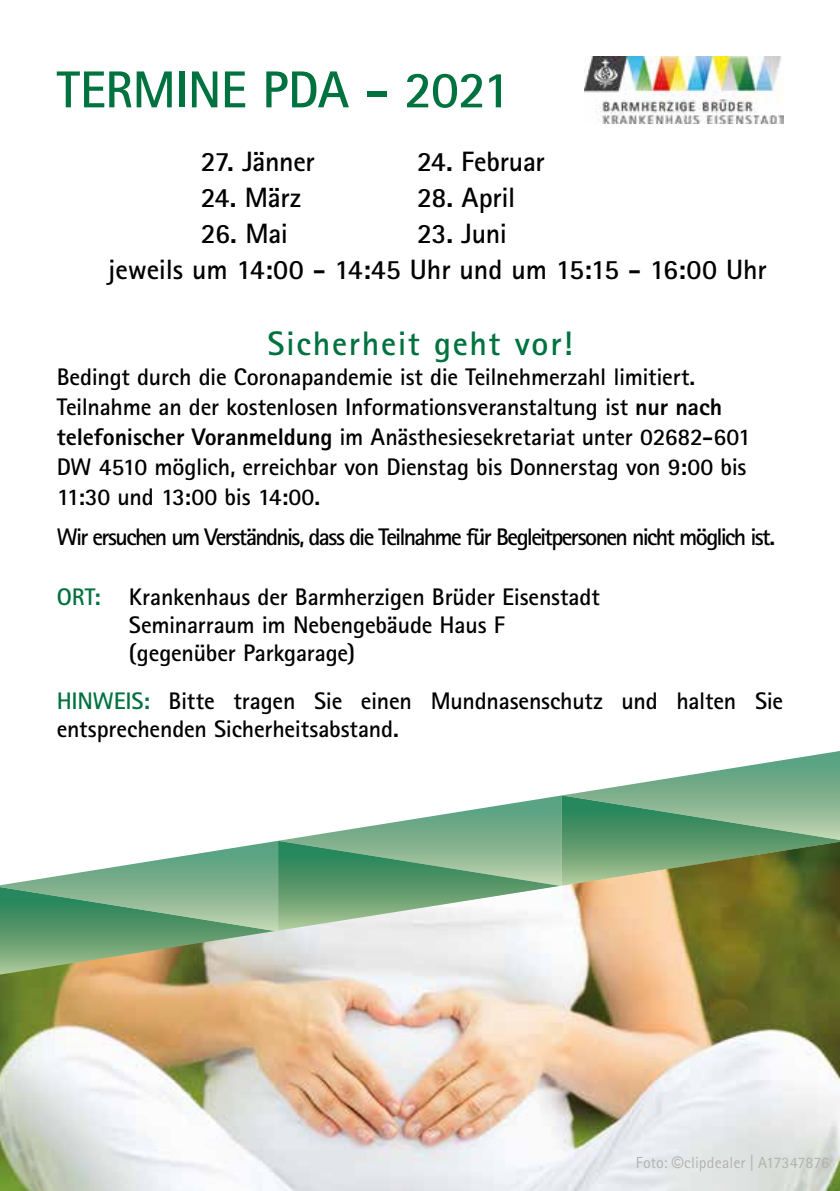
<style>
.page{position:relative;width:840px;height:1191px;background:#fff}
.page>*{position:absolute;margin:0;border:0;box-sizing:border-box;transform-origin:0 0}
.t1{font:700 52px "Rotis Sans Serif Pro";letter-spacing:-.015em;color:#00723f}
.t2{font:700 34px "Rotis Sans Serif Pro";letter-spacing:.05em;color:#00723f}
.t3{font:700 28px/36px "Rotis Sans Serif Pro";letter-spacing:-.01em;color:#000}
.t4{font:700 24px/30px "Rotis Sans Serif Pro";letter-spacing:-.01em;color:#000}
.t5{font:700 24px "Rotis Sans Serif Pro";letter-spacing:-.07em;color:#000}
.t6{font:16px "Rotis Sans Serif Pro";letter-spacing:.005em;color:#b3b2b2}
.s1{font-weight:800}
.s2{color:#00723f}
.s3{font-family:"Arial"}
</style>
<div class="page">
<img style="left:584px;top:57px;width:198px;height:67px">
<svg style="left:277px;top:751px;width:562px;height:90px"></svg>
<img style="left:0;top:841px;width:839px;height:350px">
<h1 class="t1" style="left:57px;top:57px;width:455px">TERMINE PDA - 2021</h1>
<p class="t3" style="left:201px;top:143px;width:115px">27. Jänner</p>
<p class="t3" style="left:417px;top:143px;width:129px">24. Februar</p>
<p class="t3" style="left:201px;top:179px;width:102px">24. März</p>
<p class="t3" style="left:417px;top:179px;width:100px">28. April</p>
<p class="t3" style="left:201px;top:215px;width:89px">26. Mai</p>
<p class="t3" style="left:108px;top:215px;width:659px;text-indent:309px">23. Juni<br>jeweils um 14:00 - 14:45 Uhr und um 15:15 - 16:00 Uhr</p>
<h2 class="t2" style="left:267px;top:322px;width:306px">Sicherheit geht vor!</h2>
<p class="t4" style="left:57px;top:362px;width:695px">Bedingt durch die Coronapandemie ist die Teilnehmerzahl limitiert.<br>Teilnahme an der kostenlosen Informationsveranstaltung ist <span class="s1">nur nach telefonischer Voranmeldung</span> im Anästhesiesekretariat unter 02682-601<br>DW 4510 möglich, erreichbar von Dienstag bis Donnerstag von 9:00 bis 11:30 und 13:00 bis 14:00.</p>
<p class="t5" style="left:57px;top:522px;width:719px">Wir ersuchen um Verständnis, dass die Teilnahme für Begleitpersonen nicht möglich ist.</p>
<p class="t4" style="left:129px;top:583px;width:472px;line-height:28px;text-indent:-72px"><span class="s2">ORT:</span> Krankenhaus der Barmherzigen Brüder Eisenstadt<br>Seminarraum im Nebengebäude Haus F (gegenüber Parkgarage)</p>
<p class="t4" style="left:57px;top:687px;width:727px;line-height:28px"><span class="s2">HINWEIS:</span> Bitte tragen Sie einen Mundnasenschutz und halten Sie entsprechenden Sicherheitsabstand.</p>
<p class="t6" style="left:635px;top:1153px;width:195px">Foto: <span class="s3">©</span>clipdealer | A17347876</p>
</div>
